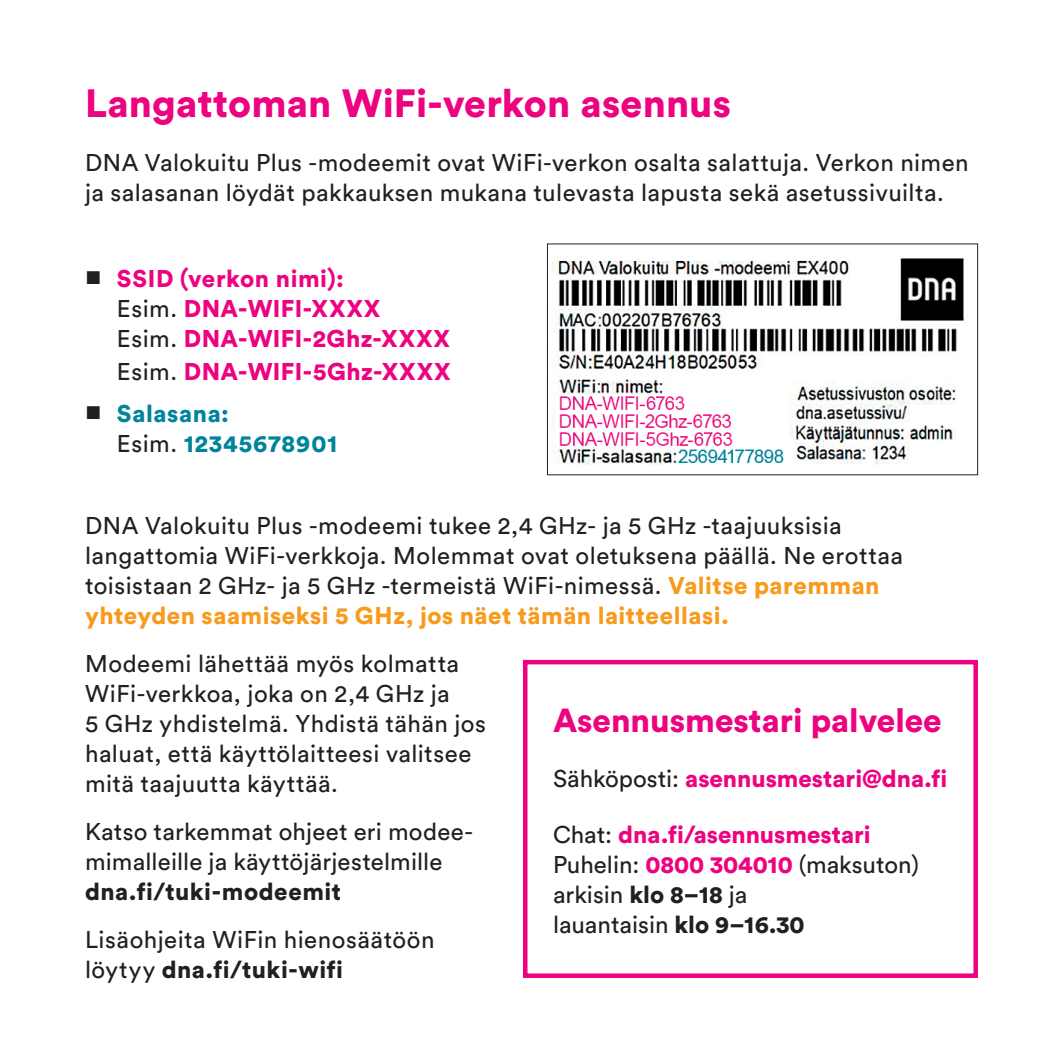
<style>
.page{position:relative;width:1063px;height:1063px;background:#fff}
.page>*{position:absolute;margin:0;border:0;box-sizing:border-box;transform-origin:0 0}
.Top_Header{font:900 39px "Circular Std";letter-spacing:.005em;color:#ed0280}
.t1{font:900 33px "Circular Std";color:#ed0280}
.Bodytext{font:24px/30px "Circular Std";letter-spacing:.02em;color:#231f20}
.Bodytext-2{font:900 24px/30px "Circular Std";letter-spacing:.015em;color:#ed0280}
.Bodytext-3{font:24px/30px "Circular Std";color:#231f20}
.Bodytext-4{font:900 24px "Circular Std";letter-spacing:.035em;color:#00849a}
.s1{font-weight:400;font-size:18px;color:#231f20}
.s2{font-weight:400;color:#231f20}
.s3{font-weight:900;color:#f89a1c}
.s4{font-weight:900}
.s5{font-weight:900;color:#ed0280}
</style>
<div class="page">
<img style="left:551px;top:258px;width:414px;height:207px">
<div style="left:547px;top:244px;width:431px;height:231px;border:1px solid #231f20"></div>
<div style="left:523px;top:660px;width:455px;height:318px;border:4px solid #ed0280"></div>
<p class="Top_Header" style="left:85px;top:77px;width:647px">Langattoman WiFi-verkon asennus</p>
<p class="Bodytext" style="left:85px;top:148px;width:885px">DNA Valokuitu Plus -modeemit ovat WiFi-verkon osalta salattuja. Verkon nimen ja salasanan löydät pakkauksen mukana tulevasta lapusta sekä asetussivuilta.</p>
<p class="Bodytext-2" style="left:85px;top:263px;width:260px"><span class="s1">■</span> SSID (verkon nimi):</p>
<p class="Bodytext-2" style="left:117px;top:293px;width:335px"><span class="s2">Esim.</span> DNA-WIFI-XXXX<br><span class="s2">Esim.</span> DNA-WIFI-2Ghz-XXXX</p>
<p class="Bodytext-2" style="left:117px;top:356px;width:335px"><span class="s2">Esim.</span> DNA-WIFI-5Ghz-XXXX</p>
<p class="Bodytext-4" style="left:85px;top:397px;width:145px"><span class="s1">■</span> Salasana:</p>
<p class="Bodytext-4" style="left:117px;top:427px;width:222px"><span class="s2">Esim.</span> 12345678901</p>
<p class="Bodytext" style="left:85px;top:510px;width:819px">DNA Valokuitu Plus -modeemi tukee 2,4 GHz- ja 5 GHz -taajuuksisia langattomia WiFi-verkkoja. Molemmat ovat oletuksena päällä. Ne erottaa toisistaan 2 GHz- ja 5 GHz -termeistä WiFi-nimessä. <span class="s3">Valitse paremman yhteyden saamiseksi 5 GHz, jos näet tämän laitteellasi.</span></p>
<p class="Bodytext" style="left:85px;top:648px;width:403px">Modeemi lähettää myös kolmatta<br>WiFi-verkkoa, joka on 2,4 GHz ja<br>5 GHz yhdistelmä. Yhdistä tähän jos haluat, että käyttölaitteesi valitsee mitä taajuutta käyttää.</p>
<p class="Bodytext" style="left:85px;top:816px;width:389px">Katso tarkemmat ohjeet eri modee&shy;mimalleille ja käyttöjärjestelmille <span class="s4">dna.fi/tuki-modeemit</span></p>
<p class="Bodytext" style="left:85px;top:924px;width:351px">Lisäohjeita WiFin hienosäätöön löytyy <span class="s4">dna.fi/tuki-wifi</span></p>
<p class="t1" style="left:553px;top:698px;width:390px">Asennusmestari palvelee</p>
<p class="Bodytext-2" style="left:553px;top:763px;width:396px"><span class="s2">Sähköposti:</span> asennusmestari@dna.fi</p>
<p class="Bodytext-3" style="left:553px;top:819px;width:368px">Chat: <span class="s5">dna.fi/asennusmestari<br></span>Puhelin: <span class="s5">0800 304010</span> (maksuton) arkisin <span class="s4">klo 8–18</span> ja<br>lauantaisin <span class="s4">klo 9–16.30</span></p>
</div>
